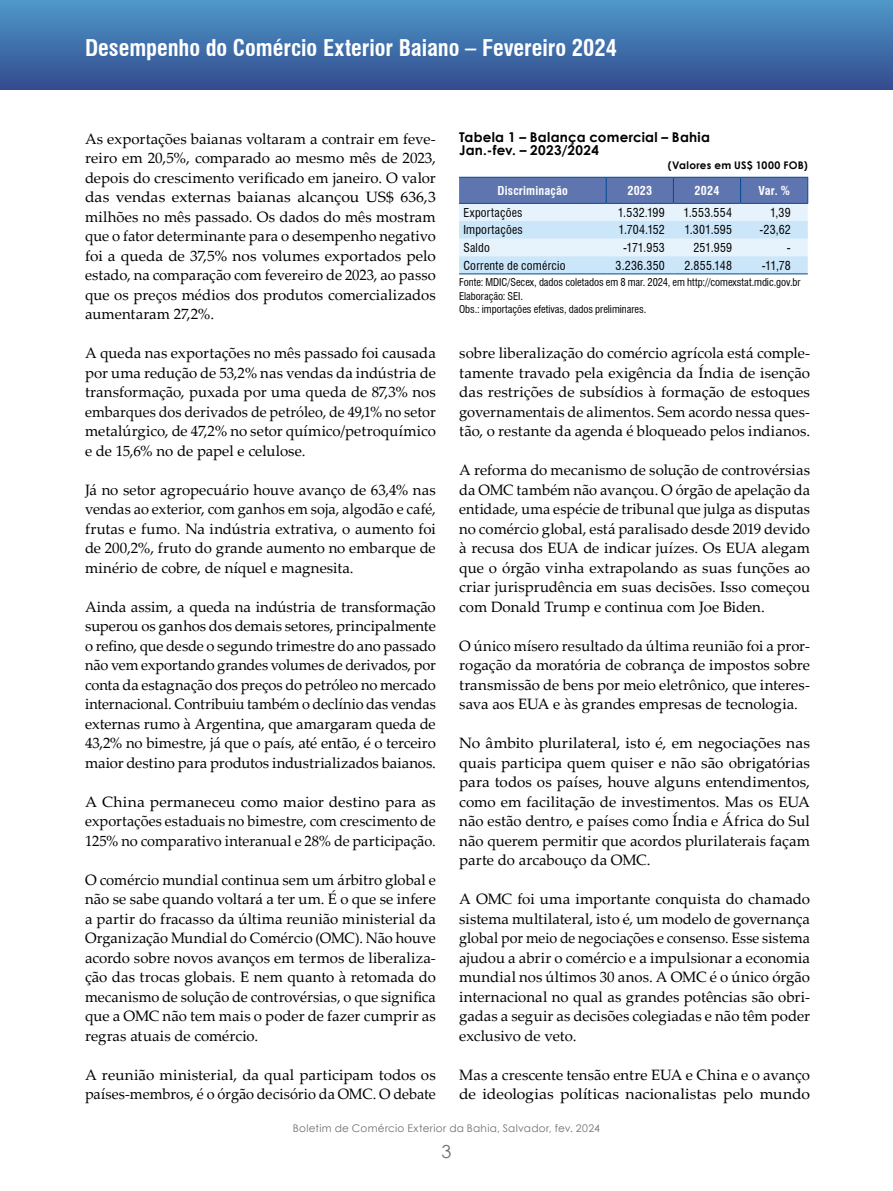
<style>
.page{position:relative;width:893px;height:1191px;background:#fff}
.page>*{position:absolute;margin:0;border:0;box-sizing:border-box;transform-origin:0 0}
.t1{font:700 condensed 22.5px "Swiss 721 BT";letter-spacing:-.005em;color:#fff}
.t2{font:18px "Century Gothic";color:#706f6f}
.t3{font:15px/19.5px "Palatino Linotype";color:#000;text-align:justify}
.t4{font:15px/19.5px "Palatino Linotype";color:#000;text-align:justify;scale:1.04 1}
.t5{font:700 13.5px/13.5px "Century Gothic";letter-spacing:.02em;color:#000}
.t6{font:13.5px "Swiss 721 BT";letter-spacing:.015em;color:#fff}
.t7{font:condensed 12px "Swiss 721 BT";letter-spacing:.02em;color:#000}
.t8{font:700 condensed 12px "Swiss 721 BT";letter-spacing:.015em;color:#fff}
.t9{font:condensed 10.5px/13.5px "Swiss 721 BT";color:#000}
.t10{font:10.5px "Century Gothic";letter-spacing:.03em;color:#706f6f}
.t11{font:700 10.5px "Century Gothic";letter-spacing:.025em;color:#000}
</style>
<div class="page">
<div style="left:0;top:0;width:893px;height:90px;background:linear-gradient(to bottom,#4e99c9,#334b8f)"></div>
<svg style="left:459px;top:176px;width:349px;height:99px"></svg>
<svg style="left:459px;top:177px;width:349px;height:96px;background:#b6cbe5"></svg>
<hr style="left:459px;top:203px;width:147px;height:1px;background:#034991">
<hr style="left:606px;top:203px;width:67px;height:1px;background:#034991">
<hr style="left:673px;top:203px;width:68px;height:1px;background:#034991">
<hr style="left:741px;top:203px;width:67px;height:1px;background:#034991">
<hr style="left:459px;top:273px;width:147px;height:1px;background:#034991">
<hr style="left:606px;top:273px;width:67px;height:1px;background:#034991">
<hr style="left:673px;top:273px;width:68px;height:1px;background:#034991">
<hr style="left:741px;top:273px;width:67px;height:1px;background:#034991">
<h1 class="t1" style="left:85px;top:34px;width:534px">Desempenho do Comércio Exterior Baiano – Fevereiro 2024</h1>
<p class="t6" style="left:250px;top:38px;width:395px">DESEMPENHO DO COMÉRCIO EXTERIOR BAIANO – Fev. 2024</p>
<p class="t3" style="left:85px;top:128px;width:352px">As exportações baianas voltaram a contrair em feve&shy;reiro em 20,5%, comparado ao mesmo mês de 2023, depois do crescimento verificado em janeiro. O valor das vendas externas baianas alcançou US$ 636,3 milhões no mês passado. Os dados do mês mostram que o fator determinante para o desempenho negativo foi a queda de 37,5% nos volumes exportados pelo estado, na comparação com fevereiro de 2023, ao passo que os preços médios dos produtos comercializados aumentaram 27,2%.</p>
<p class="t3" style="left:85px;top:343px;width:352px">A queda nas exportações no mês passado foi causada por uma redução de 53,2% nas vendas da indústria de transformação, puxada por uma queda de 87,3% nos embarques dos derivados de petróleo, de 49,1% no setor metalúrgico, de 47,2% no setor químico/petroquímico e de 15,6% no de papel e celulose.</p>
<p class="t3" style="left:85px;top:479px;width:352px">Já no setor agropecuário houve avanço de 63,4% nas vendas ao exterior, com ganhos em soja, algodão e café, frutas e fumo. Na indústria extrativa, o aumento foi de 200,2%, fruto do grande aumento no embarque de minério de cobre, de níquel e magnesita.</p>
<p class="t3" style="left:85px;top:596px;width:352px">Ainda assim, a queda na indústria de transformação superou os ganhos dos demais setores, principalmente o refino, que desde o segundo trimestre do ano passado não vem exportando grandes volumes de derivados, por conta da estagnação dos preços do petróleo no mercado internacional. Contribuiu também o declínio das vendas externas rumo à Argentina, que amargaram queda de 43,2% no bimestre, já que o país, até então, é o terceiro maior destino para produtos industrializados baianos.</p>
<p class="t4" style="left:85px;top:791px;width:339px">A China permaneceu como maior destino para as exportações estaduais no bimestre, com crescimento de 125% no comparativo interanual e 28% de participação.</p>
<p class="t3" style="left:85px;top:869px;width:352px">O comércio mundial continua sem um árbitro global e não se sabe quando voltará a ter um. É o que se infere a partir do fracasso da última reunião ministerial da Organização Mundial do Comércio (OMC). Não houve acordo sobre novos avanços em termos de liberaliza&shy;ção das trocas globais. E nem quanto à retomada do mecanismo de solução de controvérsias, o que significa que a OMC não tem mais o poder de fazer cumprir as regras atuais de comércio.</p>
<p class="t3" style="left:85px;top:1064px;width:352px">A reunião ministerial, da qual participam todos os países-membros, é o órgão decisório da OMC. O debate</p>
<p class="t5" style="left:459px;top:129px;width:252px">Tabela 1 – Balança comercial – Bahia<br>Jan.-fev. – 2023/2024</p>
<p class="t11" style="left:668px;top:157px;width:141px">(Valores em US$ 1000 FOB)</p>
<p class="t8" style="left:497px;top:183px;width:72px">Discriminação</p>
<p class="t8" style="left:627px;top:183px;width:26px">2023</p>
<p class="t8" style="left:695px;top:183px;width:26px">2024</p>
<p class="t8" style="left:758px;top:183px;width:33px">Var. %</p>
<p class="t7" style="left:463px;top:205px;width:61px">Exportações</p>
<p class="t7" style="left:618px;top:205px;width:49px">1.532.199</p>
<p class="t7" style="left:683px;top:205px;width:50px">1.553.554</p>
<p class="t7" style="left:770px;top:205px;width:22px">1,39</p>
<p class="t7" style="left:463px;top:223px;width:61px">Importações</p>
<p class="t7" style="left:619px;top:223px;width:48px">1.704.152</p>
<p class="t7" style="left:684px;top:223px;width:49px">1.301.595</p>
<p class="t7" style="left:760px;top:223px;width:33px">-23,62</p>
<p class="t7" style="left:463px;top:240px;width:28px">Saldo</p>
<p class="t7" style="left:623px;top:240px;width:43px">-171.953</p>
<p class="t7" style="left:693px;top:240px;width:40px">251.959</p>
<p class="t7" style="left:787px;top:240px;width:5px">-</p>
<p class="t7" style="left:463px;top:258px;width:104px">Corrente de comércio</p>
<p class="t7" style="left:616px;top:258px;width:51px">3.236.350</p>
<p class="t7" style="left:684px;top:258px;width:49px">2.855.148</p>
<p class="t7" style="left:762px;top:258px;width:30px">-11,78</p>
<p class="t9" style="left:459px;top:275px;width:343px">Fonte: MDIC/Secex, dados coletados em 8 mar. 2024, em http://comexstat.mdic.gov.br<br>Elaboração: SEI.<br>Obs.: importações efetivas, dados preliminares.</p>
<p class="t3" style="left:459px;top:343px;width:352px">sobre liberalização do comércio agrícola está comple&shy;tamente travado pela exigência da Índia de isenção das restrições de subsídios à formação de estoques governamentais de alimentos. Sem acordo nessa ques&shy;tão, o restante da agenda é bloqueado pelos indianos.</p>
<p class="t3" style="left:459px;top:460px;width:352px">A reforma do mecanismo de solução de controvérsias da OMC também não avançou. O órgão de apelação da entidade, uma espécie de tribunal que julga as disputas no comércio global, está paralisado desde 2019 devido à recusa dos EUA de indicar juízes. Os EUA alegam que o órgão vinha extrapolando as suas funções ao criar jurisprudência em suas decisões. Isso começou com Donald Trump e continua com Joe Biden.</p>
<p class="t3" style="left:459px;top:635px;width:352px">O único mísero resultado da última reunião foi a pror&shy;rogação da moratória de cobrança de impostos sobre transmissão de bens por meio eletrônico, que interes&shy;sava aos EUA e às grandes empresas de tecnologia.</p>
<p class="t4" style="left:459px;top:733px;width:339px">No âmbito plurilateral, isto é, em negociações nas quais participa quem quiser e não são obrigatórias para todos os países, houve alguns entendimentos, como em facilitação de investimentos. Mas os EUA não estão dentro, e países como Índia e África do Sul não querem permitir que acordos plurilaterais façam parte do arcabouço da OMC.</p>
<p class="t3" style="left:459px;top:889px;width:352px">A OMC foi uma importante conquista do chamado sistema multilateral, isto é, um modelo de governança global por meio de negociações e consenso. Esse sistema ajudou a abrir o comércio e a impulsionar a economia mundial nos últimos 30 anos. A OMC é o único órgão internacional no qual as grandes potências são obri&shy;gadas a seguir as decisões colegiadas e não têm poder exclusivo de veto.</p>
<p class="t3" style="left:459px;top:1064px;width:352px">Mas a crescente tensão entre EUA e China e o avanço de ideologias políticas nacionalistas pelo mundo</p>
<p class="t10" style="left:293px;top:1121px;width:309px">Boletim de Comércio Exterior da Bahia, Salvador, fev. 2024</p>
<p class="t2" style="left:441px;top:1138px;width:11px">3</p>
</div>
